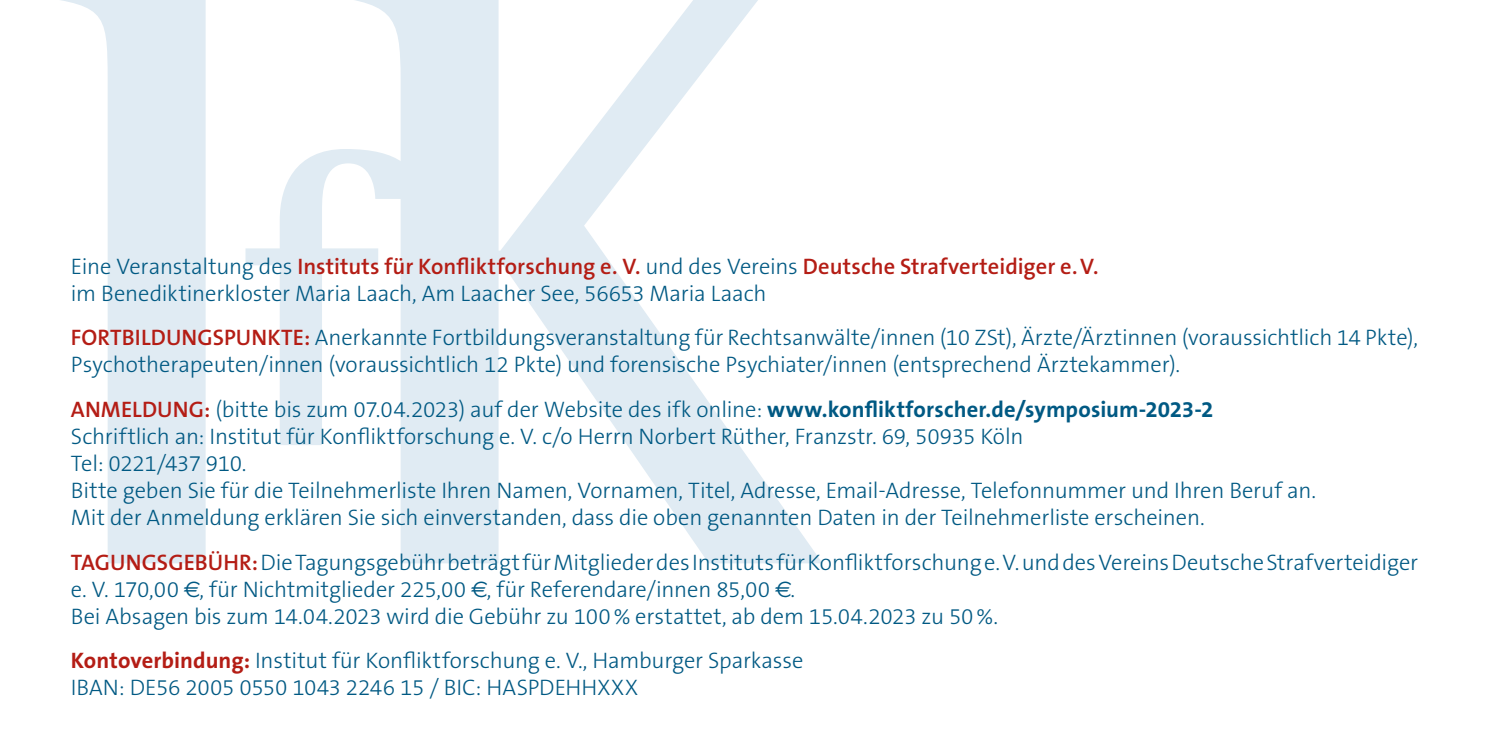
<style>
.page{position:relative;width:1489px;height:745px;background:#fff}
.page>*{position:absolute;margin:0;border:0;box-sizing:border-box;transform-origin:0 0}
.t1{font:300 22.5px "The Sans B3";letter-spacing:-.005em;color:#005983}
.t2{font:600 22.5px "The Sans B6";letter-spacing:.005em;color:#b41d15}
.t3{font:300 22.5px "The Sans B3";letter-spacing:-.025em;color:#005983}
.s1{font-family:"The Sans B3";font-weight:300;color:#005983}
.s2{font-family:"The Sans B6";font-weight:600;color:#b41d15}
.s3{font-family:"The Sans B7";font-weight:700}
.s4{font-family:"Euro Sans";font-weight:400}
.s5{font-family:"The Sans B7";font-weight:700;color:#b41d15}
</style>
<div class="page">
<svg style="left:61px;top:0;width:761px;height:563px"></svg>
<svg style="left:245px;top:149px;width:177px;height:296px"></svg>
<p class="t2" style="left:71px;top:254px;width:1028px"><span class="s1">Eine Veranstaltung des</span> Instituts für Konfliktforschung e. V. <span class="s1">und des Vereins</span> Deutsche Strafverteidiger e.V.</p>
<p class="t1" style="left:71px;top:281px;width:697px">im Benediktinerkloster Maria Laach, Am Laacher See, 56653 Maria Laach</p>
<p class="t1" style="left:71px;top:326px;width:1348px"><span class="s2">FORTBILDUNGSPUNKTE:</span> Anerkannte Fortbildungsveranstaltung für Rechtsanwälte/innen (10 ZSt), Ärzte/Ärztinnen (voraussichtlich 14 Pkte),</p>
<p class="t1" style="left:71px;top:353px;width:1110px">Psychotherapeuten/innen (voraussichtlich 12 Pkte) und forensische Psychiater/innen (entsprechend Ärztekammer).</p>
<p class="t1" style="left:71px;top:397px;width:1143px"><span class="s2">ANMELDUNG:</span> (bitte bis zum 07.04.2023) auf der Website des ifk online: <span class="s3">www.konfliktforscher.de/symposium-2023-2</span></p>
<p class="t1" style="left:71px;top:424px;width:954px">Schriftlich an: Institut für Konfliktforschung e. V. c/o Herrn Norbert Rüther, Franzstr. 69, 50935 Köln</p>
<p class="t3" style="left:71px;top:451px;width:177px">Tel: 0221/437 910.</p>
<p class="t1" style="left:71px;top:478px;width:1246px">Bitte geben Sie für die Teilnehmerliste Ihren Namen, Vornamen, Titel, Adresse, Email-Adresse, Telefonnummer und Ihren Beruf an.</p>
<p class="t1" style="left:71px;top:505px;width:1135px">Mit der Anmeldung erklären Sie sich einverstanden, dass die oben genannten Daten in der Teilnehmerliste erscheinen.</p>
<p class="t1" style="left:71px;top:550px;width:1348px"><span class="s2">TAGUNGSGEBÜHR:</span> Die Tagungsgebühr beträgt für Mitglieder des Instituts für Konfliktforschung e. V. und des Vereins Deutsche Strafverteidiger</p>
<p class="t1" style="left:71px;top:577px;width:725px">e. V. 170,00 <span class="s4">M</span>, für Nichtmitglieder 225,00 <span class="s4">M</span>, für Referendare/innen 85,00 <span class="s4">M</span>.</p>
<p class="t1" style="left:71px;top:604px;width:928px">Bei Absagen bis zum 14.04.2023 wird die Gebühr zu 100% erstattet, ab dem 15.04.2023 zu 50%.</p>
<p class="t1" style="left:71px;top:648px;width:734px"><span class="s5">Kontoverbindung:</span> Institut für Konfliktforschung e. V., Hamburger Sparkasse</p>
<p class="t1" style="left:71px;top:675px;width:568px">IBAN: DE56 2005 0550 1043 2246 15 / BIC: HASPDEHHXXX</p>
</div>
